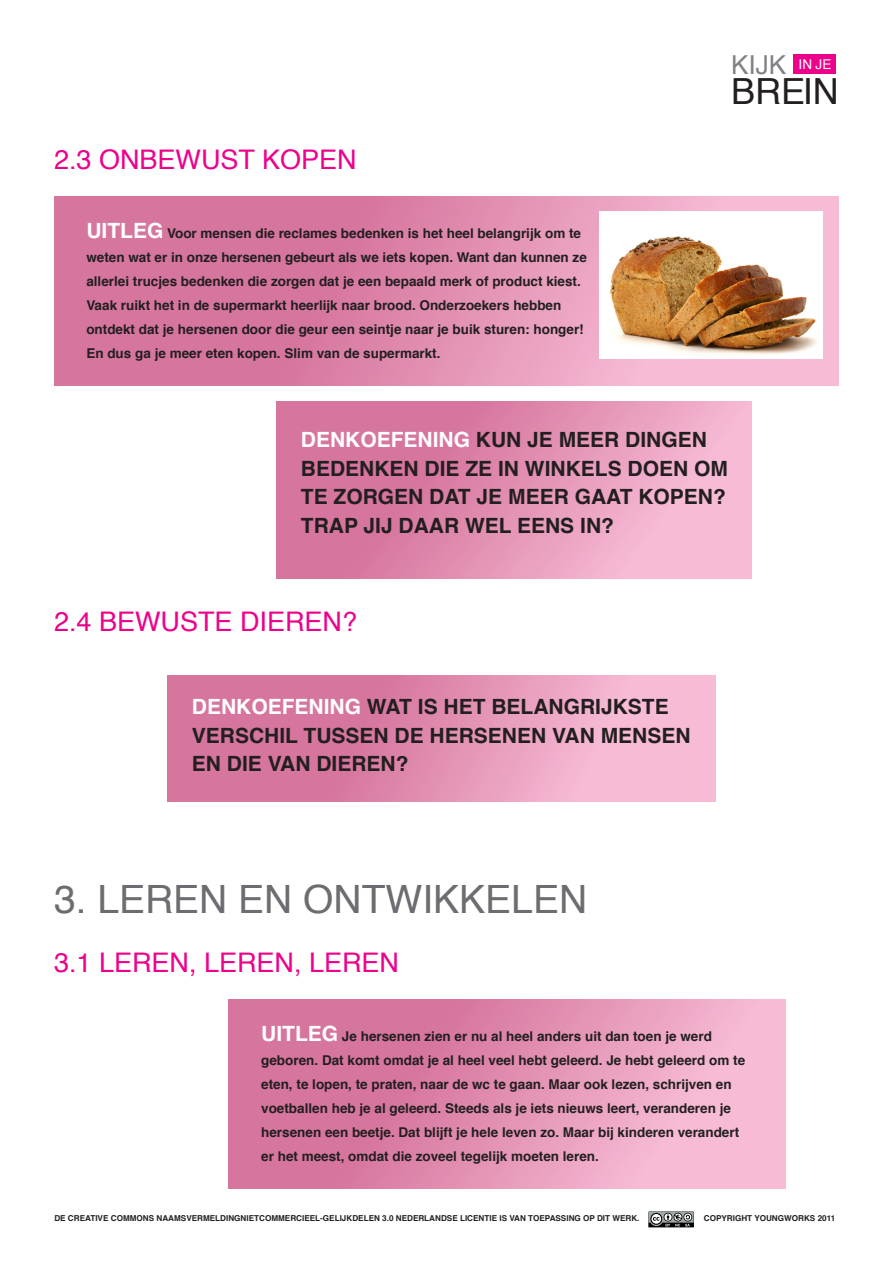
<style>
.page{position:relative;width:893px;height:1263px;background:#fff}
.page>*{position:absolute;margin:0;border:0;box-sizing:border-box;transform-origin:0 0}
.Headline{font:39px "Helvetica";color:#6c6d70}
.t1{font:36px "Helvetica";color:#231f20}
.Subkop{font:27px "Helvetica";color:#ed028c}
.t2{font:26.1px "Helvetica";color:#808285}
.VRAAG{font:700 21px/28.5px "Helvetica";color:#231f20}
.VRAAG-2{font:700 13.5px/24px "Helvetica";color:#231f20}
.t3{font:13.5px "Helvetica";color:#fff}
.t4{font:700 8.1px "Helvetica";color:#231f20}
.s1{font-size:21px;color:#fff}
.s2{color:#fff}
</style>
<div class="page">
<svg style="left:648px;top:1211px;width:46px;height:16px"></svg>
<div style="left:793px;top:54px;width:43px;height:20px;background:#ed028c"></div>
<svg style="left:54px;top:196px;width:785px;height:190px;background:#df88ad"></svg>
<img style="left:599px;top:212px;width:223px;height:147px">
<svg style="left:277px;top:402px;width:474px;height:176px;background:#e392b5"></svg>
<svg style="left:168px;top:676px;width:548px;height:125px;background:#e392b5"></svg>
<svg style="left:229px;top:999px;width:556px;height:189px;background:#e392b5"></svg>
<p class="Subkop" style="left:54px;top:139px;width:304px">2.3 ONBEWUST KOPEN</p>
<p class="VRAAG-2" style="left:86px;top:221px;width:502px"><span class="s1">UITLEG</span> Voor mensen die reclames bedenken is het heel belangrijk om te weten wat er in onze hersenen gebeurt als we iets kopen. Want dan kunnen ze allerlei trucjes bedenken die zorgen dat je een bepaald merk of product kiest.<br>Vaak ruikt het in de supermarkt heerlijk naar brood. Onderzoekers hebben ontdekt dat je hersenen door die geur een seintje naar je buik sturen: honger!<br>En dus ga je meer eten kopen. Slim van de supermarkt.</p>
<p class="t2" style="left:731px;top:44px;width:57px">KIJK</p>
<p class="t1" style="left:731px;top:64px;width:109px">BREIN</p>
<p class="t3" style="left:799px;top:54px;width:34px">IN JE</p>
<p class="VRAAG" style="left:301px;top:426px;width:429px"><span class="s2">DENKOEFENING</span> KUN JE MEER DINGEN<br>BEDENKEN DIE ZE IN WINKELS DOEN OM<br>TE ZORGEN DAT JE MEER GAAT KOPEN?<br>TRAP JIJ DAAR WEL EENS IN?</p>
<p class="Subkop" style="left:54px;top:600px;width:305px">2.4 BEWUSTE DIEREN?</p>
<p class="VRAAG" style="left:192px;top:693px;width:500px"><span class="s2">DENKOEFENING</span> WAT IS HET BELANGRIJKSTE<br>VERSCHIL TUSSEN DE HERSENEN VAN MENSEN<br>EN DIE VAN DIEREN?</p>
<p class="Headline" style="left:54px;top:869px;width:535px">3. LEREN EN ONTWIKKELEN</p>
<p class="Subkop" style="left:54px;top:942px;width:347px">3.1 LEREN, LEREN, LEREN</p>
<p class="VRAAG-2" style="left:261px;top:1024px;width:485px"><span class="s1">UITLEG</span> Je hersenen zien er nu al heel anders uit dan toen je werd geboren. Dat komt omdat je al heel veel hebt geleerd. Je hebt geleerd om te eten, te lopen, te praten, naar de wc te gaan. Maar ook lezen, schrijven en voetballen heb je al geleerd. Steeds als je iets nieuws leert, veranderen je hersenen een beetje. Dat blijft je hele leven zo. Maar bij kinderen verandert er het meest, omdat die zoveel tegelijk moeten leren.</p>
<p class="t4" style="left:54px;top:1212px;width:587px">DE CREATIVE COMMONS NAAMSVERMELDINGNIETCOMMERCIEEL-GELIJKDELEN 3.0 NEDERLANDSE LICENTIE IS VAN TOEPASSING OP DIT WERK.</p>
<p class="t4" style="left:704px;top:1212px;width:133px">COPYRIGHT YOUNGWORKS 2011</p>
</div>
